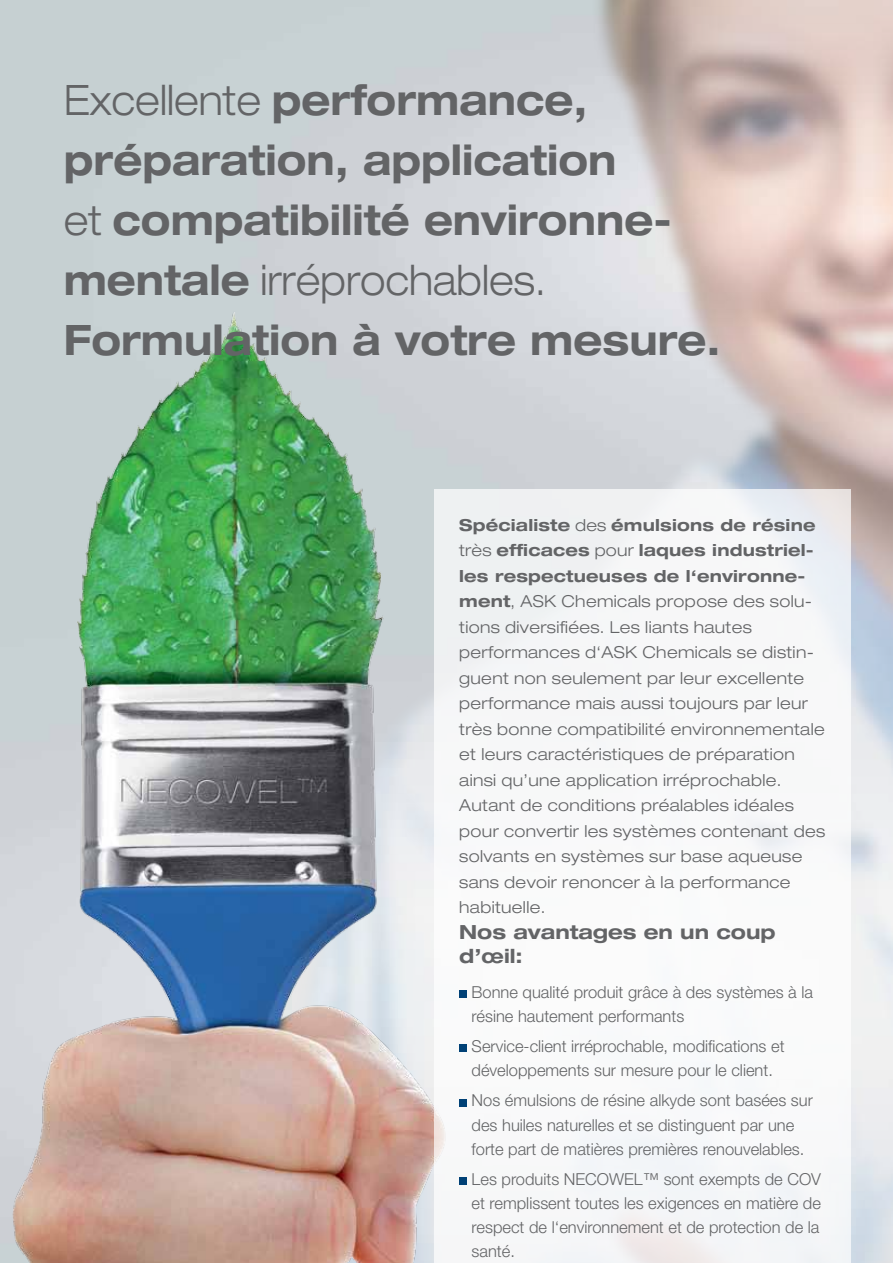
<style>
.page{position:relative;width:893px;height:1263px;background:#fff}
.page>*{position:absolute;margin:0;border:0;box-sizing:border-box;transform-origin:0 0}
.t1{font:700 expanded 42px/60px "Helvetica Neue LT Pro";color:#636466;scale:.91 1}
.t2{font:700 expanded 19.5px/24px "Helvetica Neue LT Pro";color:#636466}
.t3{font:300 expanded 16.5px/25.5px "Helvetica Neue LT Pro";letter-spacing:.02em;color:#636466}
.t4{font:300 16.5px/24px "Helvetica Neue LT Pro";color:#636466}
.s1{font-weight:300}
.s2{font-weight:700}
</style>
<div class="page">
<hr style="left:892px;top:872px;width:1px;height:323px;background:#fff">
<hr style="left:892px;top:527px;width:1px;height:318px;background:#fff">
<img style="left:0;top:309px;width:459px;height:954px">
<div style="left:434px;top:489px;width:416px;height:774px;background:#f7f8f9"></div>
<div style="left:459px;top:990px;width:8px;height:8px;background:#004176"></div>
<div style="left:459px;top:1044px;width:8px;height:8px;background:#004176"></div>
<div style="left:459px;top:1099px;width:8px;height:7px;background:#004176"></div>
<div style="left:459px;top:1177px;width:8px;height:8px;background:#004176"></div>
<h1 class="t1" style="left:64px;top:68px;width:723px"><span class="s1">Excellente</span> performance, préparation, application<br><span class="s1">et</span> compatibilité environne&shy;mentale <span class="s1">irréprochables.<br></span>Formulation à votre mesure.</h1>
<p class="t3" style="left:459px;top:512px;width:367px"><span class="s2">Spécialiste</span> des <span class="s2">émulsions de résine </span>très <span class="s2">efficaces</span> pour <span class="s2">laques industriel&shy;les respectueuses de l‘environne&shy;ment</span>, ASK Chemicals propose des solu&shy;tions diversifiées. Les liants hautes performances d‘ASK Chemicals se distin&shy;guent non seulement par leur excellente performance mais aussi toujours par leur très bonne compatibilité environnementale et leurs caractéristiques de préparation ainsi qu’une application irréprochable.<br>Autant de conditions préalables idéales pour convertir les systèmes contenant des solvants en systèmes sur base aqueuse sans devoir renoncer à la performance habituelle.</p>
<p class="t2" style="left:459px;top:919px;width:318px">Nos avantages en un coup d’œil:</p>
<p class="t4" style="left:472px;top:979px;width:343px">Bonne qualité produit grâce à des systèmes à la résine hautement performants</p>
<p class="t4" style="left:472px;top:1034px;width:314px">Service-client irréprochable, modifications et développements sur mesure pour le client.</p>
<p class="t4" style="left:472px;top:1088px;width:343px">Nos émulsions de résine alkyde sont basées sur des huiles naturelles et se distinguent par une forte part de matières premières renouvelables.</p>
<p class="t4" style="left:472px;top:1167px;width:351px;text-align:justify">Les produits NECOWEL™ sont exempts de COV et remplissent toutes les exigences en matière de respect de l‘environnement et de protection de la santé.</p>
</div>
